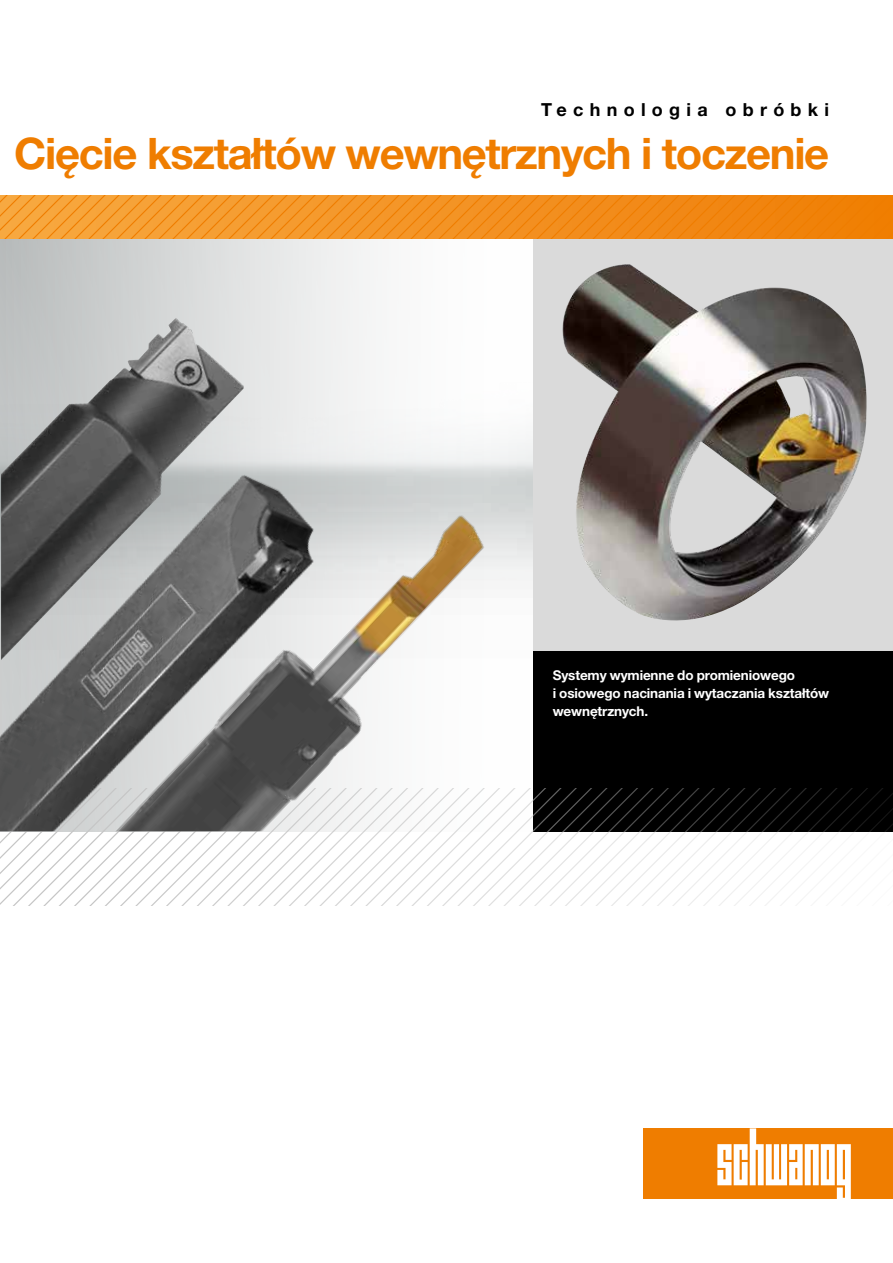
<style>
.page{position:relative;width:893px;height:1263px;background:#fff}
.page>*{position:absolute;margin:0;border:0;box-sizing:border-box;transform-origin:0 0}
.t1{font:700 43.5px "Helvetica Neue East A";letter-spacing:-.03em;color:#ef7d00}
.t2{font:700 18px "Helvetica Neue East A";letter-spacing:.35em;color:#000}
.t3{font:700 13.5px/18px "Helvetica Neue East A";letter-spacing:-.01em;color:#fff}
</style>
<div class="page">
<div style="left:643px;top:1128px;width:250px;height:71px;background:#ef7d00"></div>
<svg style="left:717px;top:1128px;width:134px;height:71px"></svg>
<div style="left:0;top:238px;width:534px;height:593px;background:linear-gradient(to right,#bcc0c0,#fff)"></div>
<img style="left:0;top:339px;width:534px;height:450px">
<div style="left:534px;top:234px;width:359px;height:417px;background:#dadada"></div>
<img style="left:562px;top:264px;width:305px;height:357px">
<div style="left:534px;top:651px;width:359px;height:180px;background:#000"></div>
<svg style="left:0;top:196px;width:893px;height:42px;background:#f29020"></svg>
<svg style="left:506px;top:789px;width:15px;height:117px"></svg>
<svg style="left:521px;top:789px;width:372px;height:117px"></svg>
<img style="left:1px;top:318px;width:244px;height:75px">
<img style="left:0;top:393px;width:384px;height:438px">
<img style="left:87px;top:501px;width:419px;height:330px">
<h2 class="t2" style="left:541px;top:98px;width:290px">Technologia obróbki</h2>
<h1 class="t1" style="left:14px;top:126px;width:816px">Cięcie kształtów wewnętrznych i toczenie</h1>
<p class="t3" style="left:553px;top:666px;width:278px">Systemy wymienne do promieniowego<br>i osiowego nacinania i wytaczania kształtów wewnętrznych.</p>
</div>
